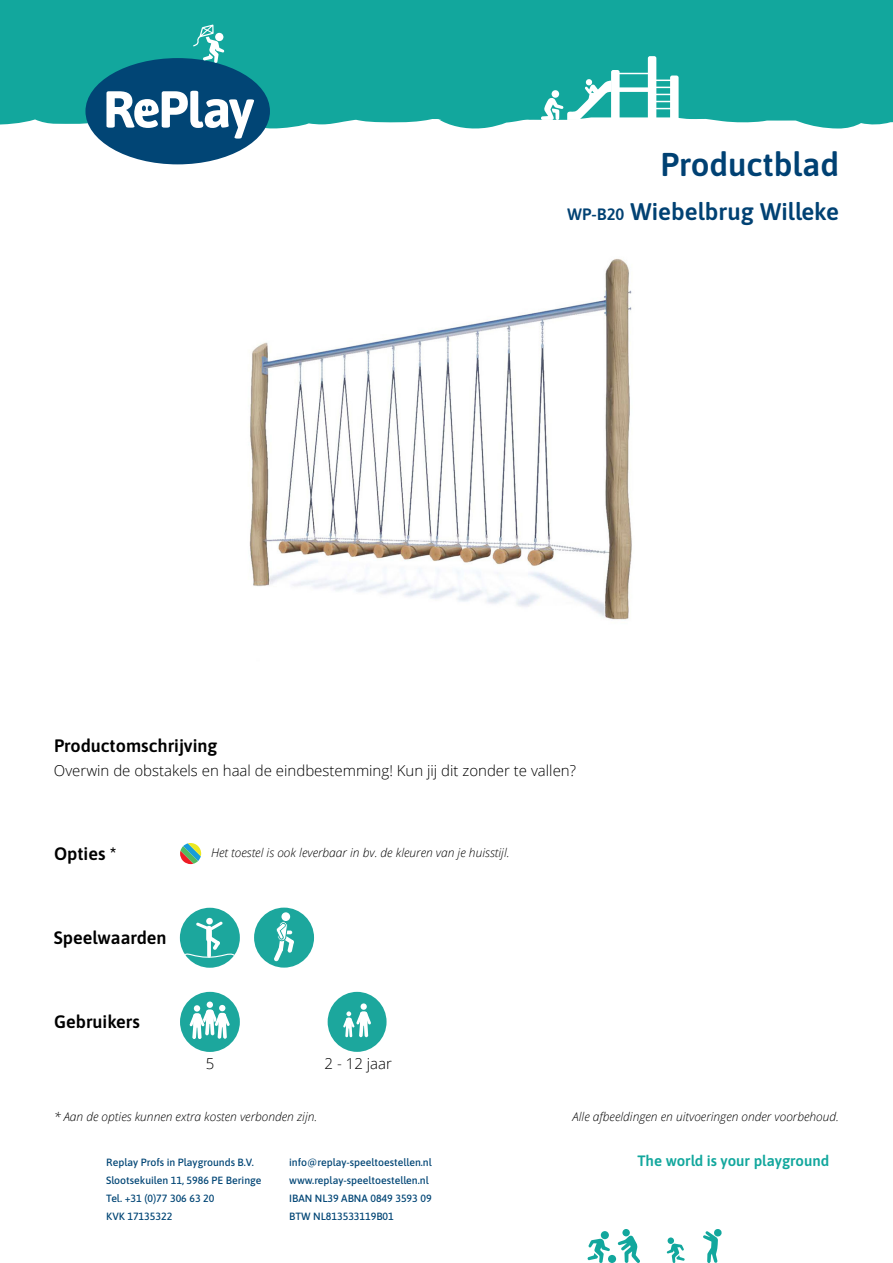
<style>
.page{position:relative;width:893px;height:1263px;background:#fff}
.page>*{position:absolute;margin:0;border:0;box-sizing:border-box;transform-origin:0 0}
.t1{font:600 33px "Asap";color:#004173}
.t2{font:600 24px "Asap";color:#004173}
.t3{font:600 18px "Asap";color:#000}
.t4{font:300 15px "Open Sans";color:#000}
.t5{font:600 15px "Asap";color:#12a79d}
.t6{font:italic 300 12px "Open Sans";color:#000}
.t7{font:500 10.5px/18px "Asap";color:#014575}
.s1{font-size:16.5px}
</style>
<div class="page">
<div style="left:0;top:0;width:893px;height:129px;background:#12a79d"></div>
<svg style="left:703px;top:1229px;width:18px;height:34px"></svg>
<div style="left:608px;top:1255px;width:8px;height:8px;background:#12a79d;border-radius:50%"></div>
<div style="left:601px;top:1231px;width:8px;height:8px;background:#12a79d;border-radius:50%"></div>
<svg style="left:587px;top:1238px;width:23px;height:25px"></svg>
<div style="left:668px;top:1237px;width:6px;height:7px;background:#12a79d;border-radius:50%"></div>
<svg style="left:667px;top:1243px;width:18px;height:20px"></svg>
<svg style="left:618px;top:1235px;width:22px;height:28px"></svg>
<div style="left:622px;top:1229px;width:8px;height:7px;background:#12a79d;border-radius:50%"></div>
<svg style="left:85px;top:24px;width:185px;height:140px"></svg>
<hr style="left:615px;top:73px;width:35px;height:1px;background:#fff">
<div style="left:615px;top:87px;width:35px;height:5px;background:#fff"></div>
<svg style="left:648px;top:56px;width:31px;height:64px"></svg>
<svg style="left:541px;top:70px;width:79px;height:50px"></svg>
<div style="left:552px;top:90px;width:7px;height:8px;background:#fff;border-radius:50%"></div>
<img style="left:249px;top:258px;width:383px;height:362px">
<div style="left:180px;top:992px;width:60px;height:60px;background:#1ca79d;border-radius:50%"></div>
<div style="left:206px;top:1001px;width:7px;height:7px;background:#74c9c3;border-radius:50%"></div>
<div style="left:207px;top:1001px;width:6px;height:7px;background:#fff;border-radius:50%"></div>
<svg style="left:189px;top:1005px;width:41px;height:34px"></svg>
<div style="left:328px;top:992px;width:59px;height:60px;background:#1ca79d;border-radius:50%"></div>
<div style="left:361px;top:1003px;width:6px;height:7px;background:#fff;border-radius:50%"></div>
<svg style="left:343px;top:1011px;width:28px;height:27px"></svg>
<svg style="left:180px;top:843px;width:21px;height:21px"></svg>
<div style="left:180px;top:908px;width:60px;height:60px;background:#1ca79d;border-radius:50%"></div>
<div style="left:206px;top:926px;width:6px;height:16px;background:#fff;border-radius:3px"></div>
<svg style="left:196px;top:921px;width:27px;height:9px"></svg>
<div style="left:206px;top:918px;width:7px;height:6px;background:#fff;border-radius:50%"></div>
<svg style="left:184px;top:936px;width:52px;height:22px"></svg>
<div style="left:254px;top:908px;width:60px;height:59px;background:#1ca79d;border-radius:50%"></div>
<div style="left:281px;top:912px;width:9px;height:9px;background:#fff;border-radius:50%"></div>
<svg style="left:274px;top:921px;width:20px;height:40px"></svg>
<h1 class="t1" style="left:660px;top:142px;width:180px">Productblad</h1>
<h3 class="t3" style="left:54px;top:733px;width:165px">Productomschrijving</h3>
<p class="t2" style="left:567px;top:195px;width:273px"><span class="s1">WP-B20</span> Wiebelbrug Willeke</p>
<p class="t4" style="left:54px;top:761px;width:524px">Overwin de obstakels en haal de eindbestemming! Kun jij dit zonder te vallen?</p>
<h3 class="t3" style="left:54px;top:841px;width:64px">Opties *</h3>
<h3 class="t3" style="left:54px;top:925px;width:114px">Speelwaarden</h3>
<h3 class="t3" style="left:54px;top:1009px;width:87px">Gebruikers</h3>
<p class="t6" style="left:211px;top:844px;width:300px">Het toestel is ook leverbaar in bv. de kleuren van je huisstijl.</p>
<p class="t4" style="left:206px;top:1053px;width:10px">5</p>
<p class="t4" style="left:325px;top:1053px;width:69px">2 - 12 jaar</p>
<p class="t6" style="left:54px;top:1108px;width:265px">* Aan de opties kunnen extra kosten verbonden zijn.</p>
<p class="t6" style="left:573px;top:1108px;width:268px">Alle afbeeldingen en uitvoeringen onder voorbehoud.</p>
<p class="t7" style="left:106px;top:1153px;width:157px">Replay Profs in Playgrounds B.V.<br>Slootsekuilen 11, 5986 PE Beringe<br>Tel. +31 (0)77 306 63 20<br>KVK 17135322</p>
<p class="t7" style="left:289px;top:1153px;width:144px">info@replay-speeltoestellen.nl www.replay-speeltoestellen.nl<br>IBAN NL39 ABNA 0849 3593 09<br>BTW NL813533119B01</p>
<h3 class="t5" style="left:638px;top:1151px;width:193px">The world is your playground</h3>
</div>
